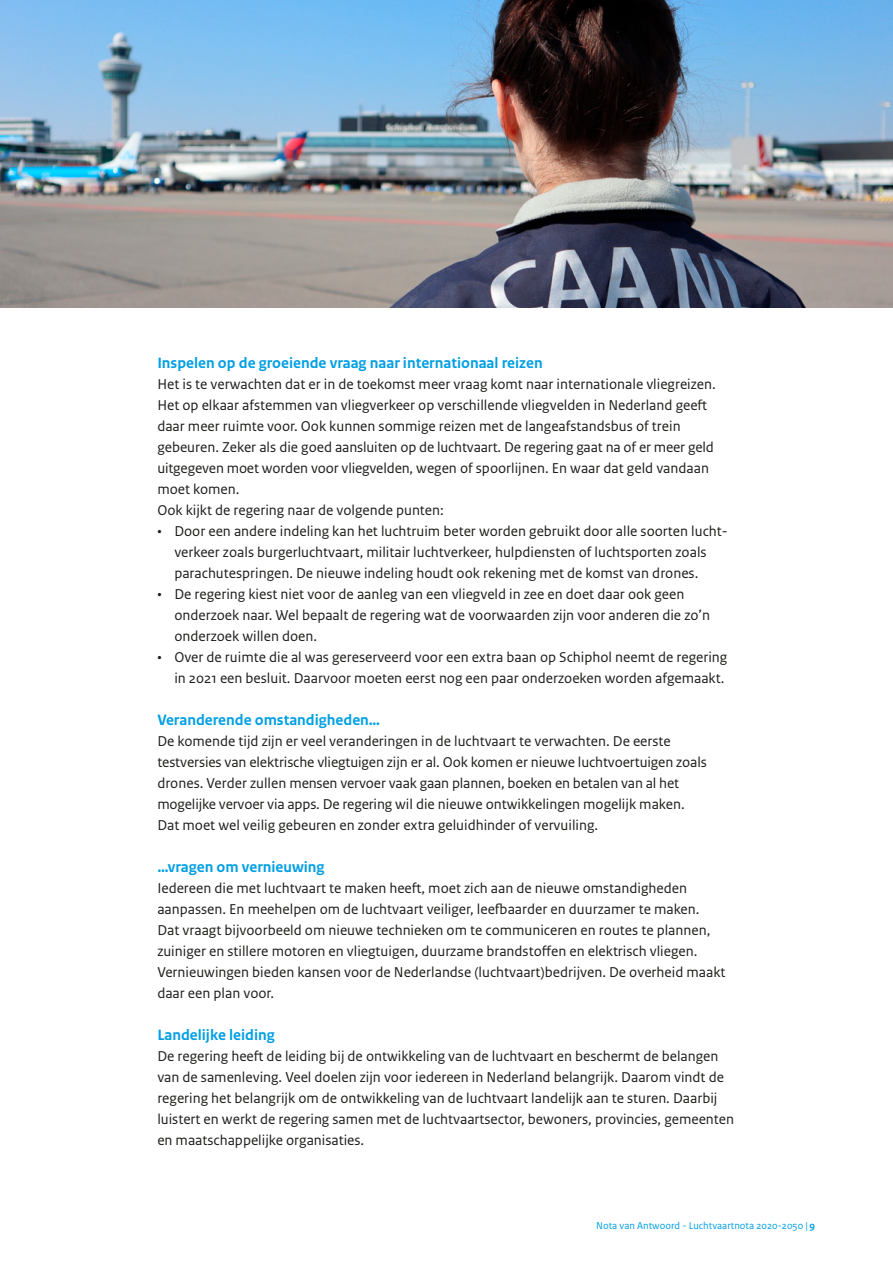
<style>
.page{position:relative;width:893px;height:1263px;background:#fff}
.page>*{position:absolute;margin:0;border:0;box-sizing:border-box;transform-origin:0 0}
._05_RO_Alineakop{font:700 15.75px "Rijksoverheid Sans Text";color:#009fe3}
._10_RO_Broodtekst{font:15px/21px "Rijksoverheid Sans Text";color:#1d1d1b}
.t1{font:10.5px "Rijksoverheid Sans Text Regular 4";color:#009fe3}
.s1{font-family:"Rijksoverheid Sans Text";font-weight:700}
</style>
<div class="page">
<img style="left:1px;top:0;width:892px;height:308px">
<img style="left:0;top:0;width:1px;height:308px">
<svg style="left:72px;top:200px;width:749px;height:18px;background:#a19a95"></svg>
<p class="_05_RO_Alineakop" style="left:157px;top:354px;width:387px">Inspelen op de groeiende vraag naar internationaal reizen</p>
<p class="_10_RO_Broodtekst" style="left:157px;top:374px;width:560px">Het is te verwachten dat er in de toekomst meer vraag komt naar internationale vliegreizen.<br>Het op elkaar afstemmen van vliegverkeer op verschillende vliegvelden in Nederland geeft daar meer ruimte voor. Ook kunnen sommige reizen met de langeafstandsbus of trein gebeuren. Zeker als die goed aansluiten op de luchtvaart. De regering gaat na of er meer geld uitgegeven moet worden voor vliegvelden, wegen of spoorlijnen. En waar dat geld vandaan moet komen.</p>
<p class="_10_RO_Broodtekst" style="left:157px;top:500px;width:288px">Ook kijkt de regering naar de volgende punten:</p>
<p class="_10_RO_Broodtekst" style="left:174px;top:521px;width:555px;text-indent:-17px">• Door een andere indeling kan het luchtruim beter worden gebruikt door alle soorten lucht&shy;verkeer zoals burgerluchtvaart, militair luchtverkeer, hulpdiensten of luchtsporten zoals parachutespringen. De nieuwe indeling houdt ook rekening met de komst van drones.</p>
<p class="_10_RO_Broodtekst" style="left:174px;top:584px;width:537px;text-indent:-17px">• De regering kiest niet voor de aanleg van een vliegveld in zee en doet daar ook geen onderzoek naar. Wel bepaalt de regering wat de voorwaarden zijn voor anderen die zo’n onderzoek willen doen.</p>
<p class="_10_RO_Broodtekst" style="left:157px;top:647px;width:571px;text-align:right">• Over de ruimte die al was gereserveerd voor een extra baan op Schiphol neemt de regering in 2021 een besluit. Daarvoor moeten eerst nog een paar onderzoeken worden afgemaakt.</p>
<p class="_05_RO_Alineakop" style="left:157px;top:711px;width:224px">Veranderende omstandigheden…</p>
<p class="_10_RO_Broodtekst" style="left:157px;top:731px;width:551px">De komende tijd zijn er veel veranderingen in de luchtvaart te verwachten. De eerste testversies van elektrische vliegtuigen zijn er al. Ook komen er nieuwe luchtvoertuigen zoals drones. Verder zullen mensen vervoer vaak gaan plannen, boeken en betalen van al het mogelijke vervoer via apps. De regering wil die nieuwe ontwikkelingen mogelijk maken.<br>Dat moet wel veilig gebeuren en zonder extra geluidhinder of vervuiling.</p>
<p class="_05_RO_Alineakop" style="left:157px;top:858px;width:169px">…vragen om vernieuwing</p>
<p class="_10_RO_Broodtekst" style="left:157px;top:878px;width:570px">Iedereen die met luchtvaart te maken heeft, moet zich aan de nieuwe omstandigheden aanpassen. En meehelpen om de luchtvaart veiliger, leefbaarder en duurzamer te maken.<br>Dat vraagt bijvoorbeeld om nieuwe technieken om te communiceren en routes te plannen, zuiniger en stillere motoren en vliegtuigen, duurzame brandstoffen en elektrisch vliegen.<br>Vernieuwingen bieden kansen voor de Nederlandse (luchtvaart)bedrijven. De overheid maakt daar een plan voor.</p>
<p class="_05_RO_Alineakop" style="left:157px;top:1026px;width:119px">Landelijke leiding</p>
<p class="_10_RO_Broodtekst" style="left:157px;top:1046px;width:578px">De regering heeft de leiding bij de ontwikkeling van de luchtvaart en beschermt de belangen van de samenleving. Veel doelen zijn voor iedereen in Nederland belangrijk. Daarom vindt de regering het belangrijk om de ontwikkeling van de luchtvaart landelijk aan te sturen. Daarbij luistert en werkt de regering samen met de luchtvaartsector, bewoners, provincies, gemeenten en maatschappelijke organisaties.</p>
<p class="t1" style="left:596px;top:1219px;width:220px">Nota van Antwoord - Luchtvaartnota 2020-2050 | <span class="s1">9</span></p>
</div>
